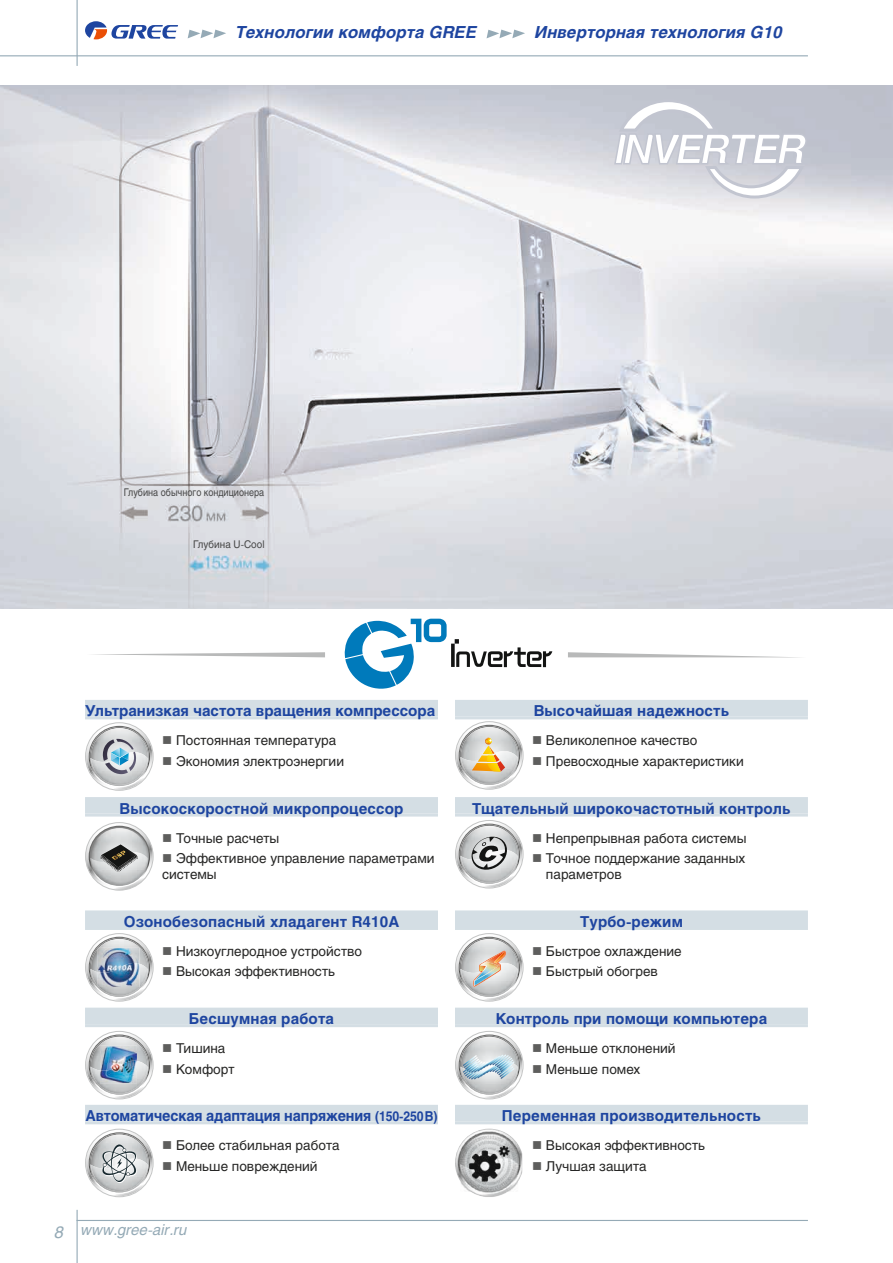
<style>
.page{position:relative;width:893px;height:1263px;background:#fff}
.page>*{position:absolute;margin:0;border:0;box-sizing:border-box;transform-origin:0 0}
.t1{font:italic 700 16.5px "Helios C";letter-spacing:.01em;color:#1e45a0}
.t2{font:700 15px "Helios C";letter-spacing:.01em;color:#1e45a0}
.t3{font:700 15px "Helios C";letter-spacing:-.01em;color:#1e45a0;scale:.96 1}
.t4{font:italic 15px "Helios C";color:#95aab6}
.t5{font:13.5px/16.2px "Helios C";color:#262625}
.t6{font:10.5px "Helios C";color:#474747;scale:.86 1}
.t7{font:10.5px "Helios C";color:#474747;scale:.94 1}
.s1{color:#5e5e5d}
.s2{font-size:13.5px}
.s3{font-size:16.5px}
</style>
<div class="page">
<svg style="left:85px;top:21px;width:93px;height:18px"></svg>
<hr style="left:77px;top:0;width:1px;height:66px;background:#95aab6">
<hr style="left:0;top:55px;width:808px;height:1px;background:#95aab6">
<hr style="left:77px;top:1210px;width:1px;height:53px;background:#95aab6">
<hr style="left:77px;top:1220px;width:731px;height:1px;background:#95aab6">
<svg style="left:188px;top:30px;width:38px;height:8px"></svg>
<svg style="left:487px;top:30px;width:38px;height:8px"></svg>
<img style="left:0;top:85px;width:893px;height:523px">
<svg style="left:614px;top:99px;width:194px;height:100px"></svg>
<div style="left:85px;top:700px;width:353px;height:16px;background:#d4dee4"></div>
<hr style="left:85px;top:716px;width:353px;height:3px;background:#d4dee4">
<div style="left:85px;top:797px;width:353px;height:16px;background:#d4dee4"></div>
<hr style="left:85px;top:813px;width:353px;height:3px;background:#d4dee4">
<div style="left:85px;top:910px;width:353px;height:17px;background:#d4dee4"></div>
<hr style="left:85px;top:927px;width:353px;height:3px;background:#d4dee4">
<div style="left:85px;top:1008px;width:353px;height:16px;background:#d4dee4"></div>
<hr style="left:85px;top:1024px;width:353px;height:3px;background:#d4dee4">
<div style="left:85px;top:1105px;width:353px;height:16px;background:#d4dee4"></div>
<hr style="left:85px;top:1121px;width:353px;height:3px;background:#d4dee4">
<div style="left:455px;top:700px;width:353px;height:16px;background:#d4dee4"></div>
<hr style="left:455px;top:716px;width:353px;height:3px;background:#d4dee4">
<div style="left:455px;top:797px;width:353px;height:16px;background:#d4dee4"></div>
<hr style="left:455px;top:813px;width:353px;height:3px;background:#d4dee4">
<div style="left:455px;top:910px;width:353px;height:17px;background:#d4dee4"></div>
<hr style="left:455px;top:927px;width:353px;height:3px;background:#d4dee4">
<div style="left:455px;top:1008px;width:353px;height:16px;background:#d4dee4"></div>
<hr style="left:455px;top:1024px;width:353px;height:3px;background:#d4dee4">
<div style="left:455px;top:1105px;width:353px;height:16px;background:#d4dee4"></div>
<hr style="left:455px;top:1121px;width:353px;height:3px;background:#d4dee4">
<svg style="left:85px;top:722px;width:69px;height:69px"></svg>
<svg style="left:85px;top:822px;width:69px;height:69px"></svg>
<img style="left:100px;top:856px;width:38px;height:9px">
<svg style="left:85px;top:933px;width:69px;height:69px"></svg>
<img style="left:97px;top:948px;width:42px;height:15px">
<img style="left:97px;top:963px;width:42px;height:24px">
<svg style="left:455px;top:721px;width:69px;height:69px"></svg>
<svg style="left:455px;top:820px;width:69px;height:68px"></svg>
<svg style="left:455px;top:933px;width:69px;height:69px"></svg>
<svg style="left:455px;top:1031px;width:69px;height:68px"></svg>
<img style="left:455px;top:1129px;width:67px;height:68px">
<svg style="left:85px;top:1031px;width:69px;height:68px"></svg>
<img style="left:90px;top:1066px;width:58px;height:28px">
<img style="left:91px;top:1037px;width:57px;height:24px">
<img style="left:91px;top:1061px;width:57px;height:32px">
<img style="left:100px;top:1046px;width:37px;height:15px">
<img style="left:100px;top:1061px;width:37px;height:10px">
<svg style="left:344px;top:619px;width:208px;height:70px"></svg>
<svg style="left:93px;top:652px;width:232px;height:5px"></svg>
<svg style="left:568px;top:652px;width:214px;height:5px"></svg>
<svg style="left:85px;top:1129px;width:69px;height:68px"></svg>
<p class="t1" style="left:236px;top:23px;width:242px">Технологии комфорта GREE</p>
<p class="t1" style="left:535px;top:23px;width:249px">Инверторная технология G10</p>
<p class="t6" style="left:124px;top:486px;width:165px">Глубина обычного кондиционера</p>
<p class="t7" style="left:193px;top:538px;width:78px">Глубина U-Cool</p>
<p class="t2" style="left:85px;top:702px;width:352px">Ультранизкая частота вращения компрессора</p>
<p class="t5" style="left:162px;top:732px;width:176px"><span class="s1">■</span> Постоянная температура</p>
<p class="t5" style="left:162px;top:753px;width:183px"><span class="s1">■</span> Экономия электроэнергии</p>
<p class="t2" style="left:120px;top:799px;width:285px">Высокоскоростной микропроцессор</p>
<p class="t5" style="left:162px;top:829px;width:119px"><span class="s1">■</span> Точные расчеты</p>
<p class="t5" style="left:162px;top:850px;width:274px"><span class="s1">■</span> Эффективное управление параметрами системы</p>
<p class="t2" style="left:124px;top:913px;width:277px">Озонобезопасный хладагент R410A</p>
<p class="t5" style="left:162px;top:943px;width:201px"><span class="s1">■</span> Низкоуглеродное устройство</p>
<p class="t5" style="left:162px;top:963px;width:175px"><span class="s1">■</span> Высокая эффективность</p>
<p class="t2" style="left:189px;top:1010px;width:147px">Бесшумная работа</p>
<p class="t5" style="left:162px;top:1040px;width:65px"><span class="s1">■</span> Тишина</p>
<p class="t5" style="left:162px;top:1060px;width:74px"><span class="s1">■</span> Комфорт</p>
<p class="t3" style="left:85px;top:1107px;width:368px">Автоматическая адаптация напряжения <span class="s2">(150-250В)</span></p>
<p class="t5" style="left:162px;top:1137px;width:179px"><span class="s1">■</span> Более стабильная работа</p>
<p class="t5" style="left:162px;top:1158px;width:157px"><span class="s1">■</span> Меньше повреждений</p>
<p class="t4" style="left:55px;top:1221px;width:134px"><span class="s3">8</span> www.gree-air.ru</p>
<p class="t2" style="left:534px;top:702px;width:197px">Высочайшая надежность</p>
<p class="t5" style="left:532px;top:732px;width:167px"><span class="s1">■</span> Великолепное качество</p>
<p class="t5" style="left:532px;top:753px;width:213px"><span class="s1">■</span> Превосходные характеристики</p>
<p class="t2" style="left:472px;top:799px;width:320px">Тщательный широкочастотный контроль</p>
<p class="t5" style="left:532px;top:829px;width:216px"><span class="s1">■</span> Непрепрывная работа системы</p>
<p class="t5" style="left:546px;top:850px;width:201px;text-indent:-14px"><span class="s1">■</span> Точное поддержание заданных параметров</p>
<p class="t2" style="left:580px;top:913px;width:104px">Турбо-режим</p>
<p class="t5" style="left:532px;top:943px;width:151px"><span class="s1">■</span> Быстрое охлаждение</p>
<p class="t5" style="left:532px;top:963px;width:127px"><span class="s1">■</span> Быстрый обогрев</p>
<p class="t2" style="left:496px;top:1010px;width:273px">Контроль при помощи компьютера</p>
<p class="t5" style="left:532px;top:1040px;width:145px"><span class="s1">■</span> Меньше отклонений</p>
<p class="t5" style="left:532px;top:1060px;width:110px"><span class="s1">■</span> Меньше помех</p>
<p class="t2" style="left:502px;top:1107px;width:261px">Переменная производительность</p>
<p class="t5" style="left:532px;top:1137px;width:175px"><span class="s1">■</span> Высокая эффективность</p>
<p class="t5" style="left:532px;top:1158px;width:116px"><span class="s1">■</span> Лучшая защита</p>
</div>
